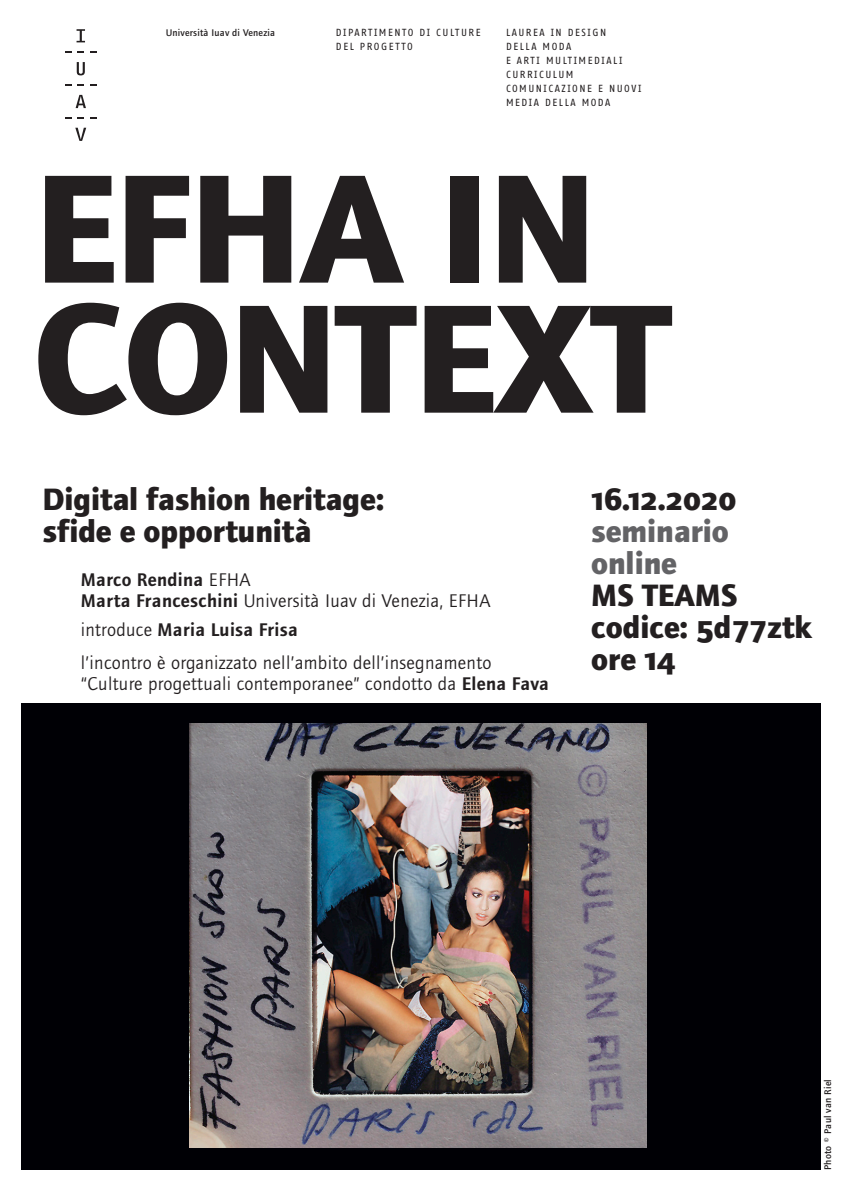
<style>
.page{position:relative;width:842px;height:1191px;background:#fff}
.page>*{position:absolute;margin:0;border:0;box-sizing:border-box;transform-origin:0 0}
.TITOLO{font:700 160px/130px "Foundry Journal";letter-spacing:-.01em;color:#231f20}
.SOTTOTITOLO___INFO{font:700 32px "Foundry Journal";color:#231f20}
.SOTTOTITOLO___INFO-2{font:700 32px "Foundry Journal";color:#636366}
.SOTTOTITOLO___INFO-3{font:700 32px "Foundry Journal SC";color:#231f20}
.TESTO_piccolo{font:19px "Foundry Journal";letter-spacing:.02em;color:#231f20}
.TESTO_piccolo-2{font:600 19px "Foundry Journal";letter-spacing:.02em;color:#231f20}
.INTESTAZIONE_maiusco{font:10px/14px "Fago Office Sans";letter-spacing:.15em;color:#231f20}
.INTESTAZIONE_iuav{font:500 10px "Foundry Journal";letter-spacing:.02em;color:#231f20}
.s1{font-weight:400}
.s2{font-weight:600}
.s3{font-family:"Foundry Journal SC"}
</style>
<div class="page">
<svg style="left:77px;top:29px;width:8px;height:13px"></svg>
<svg style="left:65px;top:51px;width:7px;height:2px"></svg>
<svg style="left:78px;top:51px;width:6px;height:2px"></svg>
<svg style="left:90px;top:51px;width:6px;height:2px"></svg>
<svg style="left:77px;top:62px;width:8px;height:13px"></svg>
<svg style="left:65px;top:84px;width:7px;height:2px"></svg>
<svg style="left:78px;top:84px;width:6px;height:2px"></svg>
<svg style="left:90px;top:84px;width:6px;height:2px"></svg>
<svg style="left:76px;top:95px;width:10px;height:13px"></svg>
<svg style="left:65px;top:117px;width:7px;height:2px"></svg>
<svg style="left:78px;top:117px;width:6px;height:2px"></svg>
<svg style="left:90px;top:117px;width:6px;height:2px"></svg>
<svg style="left:75px;top:128px;width:11px;height:13px"></svg>
<div style="left:21px;top:703px;width:800px;height:466px;background:#000005"></div>
<img style="left:190px;top:723px;width:456px;height:424px">
<p class="INTESTAZIONE_iuav" style="left:166px;top:27px;width:111px">Università Iuav di Venezia</p>
<p class="INTESTAZIONE_maiusco" style="left:336px;top:26px;width:146px">DIPARTIMENTO DI CULTURE<br>DEL PROGETTO</p>
<p class="INTESTAZIONE_maiusco" style="left:506px;top:26px;width:102px">LAUREA IN DESIGN</p>
<p class="INTESTAZIONE_maiusco" style="left:506px;top:40px;width:67px">DELLA MODA</p>
<p class="INTESTAZIONE_maiusco" style="left:506px;top:54px;width:118px">E ARTI MULTIMEDIALI</p>
<p class="INTESTAZIONE_maiusco" style="left:506px;top:68px;width:69px">CURRICULUM</p>
<p class="INTESTAZIONE_maiusco" style="left:506px;top:82px;width:137px">COMUNICAZIONE E NUOVI<br>MEDIA DELLA MODA</p>
<p class="TITOLO" style="left:34px;top:164px;width:638px">EFHA IN<br>CONTEXT</p>
<p class="SOTTOTITOLO___INFO" style="left:43px;top:481px;width:343px">Digital fashion heritage:</p>
<p class="SOTTOTITOLO___INFO" style="left:43px;top:513px;width:271px">sfide e opportunità</p>
<p class="TESTO_piccolo-2" style="left:81px;top:568px;width:171px">Marco Rendina <span class="s1">EFHA</span></p>
<p class="TESTO_piccolo" style="left:81px;top:590px;width:411px"><span class="s2">Marta Franceschini</span> Università Iuav di Venezia, EFHA</p>
<p class="TESTO_piccolo-2" style="left:81px;top:619px;width:219px"><span class="s1">introduce</span> Maria Luisa Frisa</p>
<p class="TESTO_piccolo" style="left:81px;top:652px;width:412px">l’incontro è organizzato nell’ambito dell’insegnamento</p>
<p class="TESTO_piccolo" style="left:81px;top:673px;width:470px">“Culture progettuali contemporanee” condotto da <span class="s2">Elena Fava</span></p>
<p class="SOTTOTITOLO___INFO-3" style="left:591px;top:481px;width:147px">16.12.2020</p>
<p class="SOTTOTITOLO___INFO-2" style="left:591px;top:513px;width:139px">seminario</p>
<p class="SOTTOTITOLO___INFO-2" style="left:591px;top:545px;width:88px">online</p>
<p class="SOTTOTITOLO___INFO" style="left:591px;top:577px;width:148px">MS TEAMS</p>
<p class="SOTTOTITOLO___INFO" style="left:591px;top:609px;width:222px">codice: <span class="s3">5</span>d<span class="s3">77</span>ztk</p>
<p class="SOTTOTITOLO___INFO" style="left:591px;top:641px;width:86px">ore <span class="s3">14</span></p>
<p class="INTESTAZIONE_iuav" style="left:822px;top:1169px;width:99px;rotate:-90deg">Photo © Paul van Riel⁠</p>
</div>
